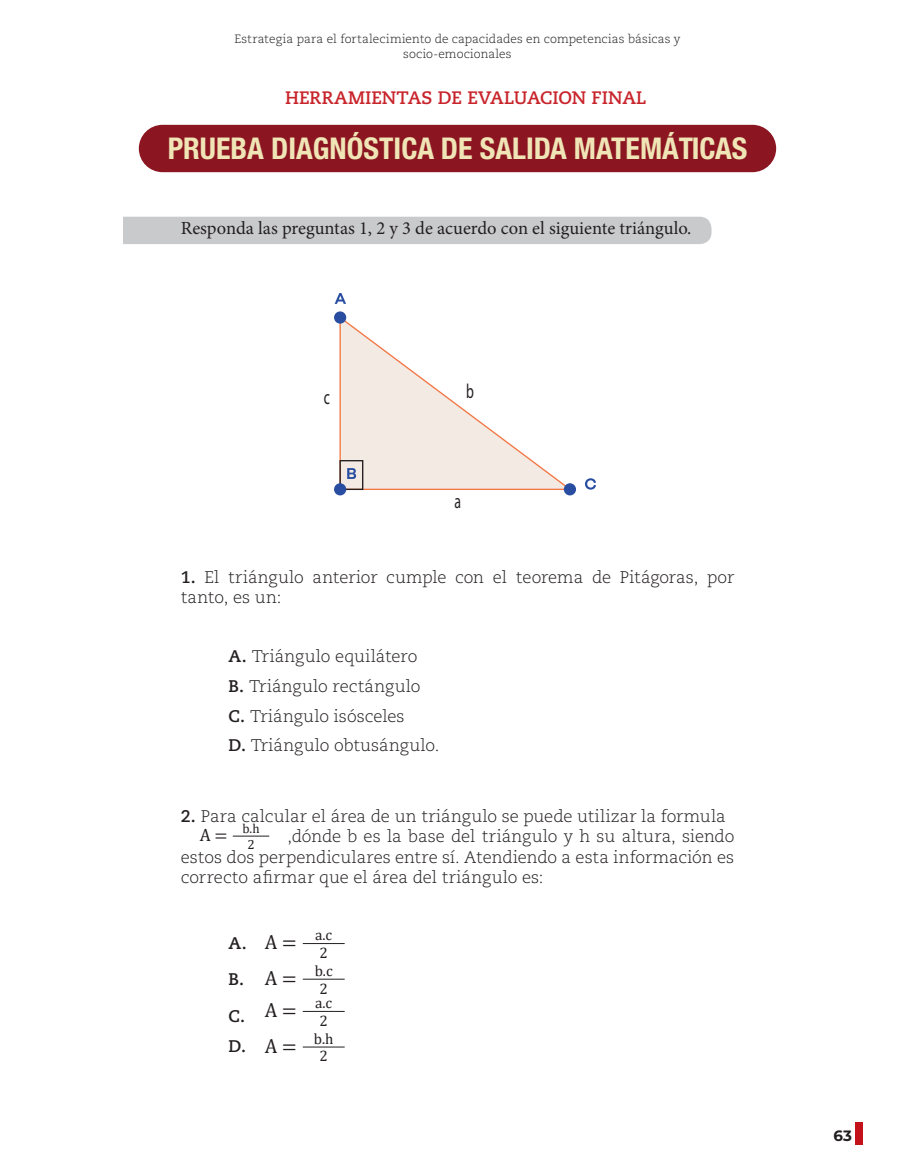
<style>
.page{position:relative;width:915px;height:1170px;background:#fff}
.page>*{position:absolute;margin:0;border:0;box-sizing:border-box;transform-origin:0 0}
.t1{font:700 condensed 30px "Helvetica Neue LT Std";color:#f0e5b6}
.t2{font:20.25px "Myriad Pro";color:#231f20;scale:.68 1}
.t3{font:18.45px "Minion Pro";color:#231f20}
.Subtítulos{font:700 18px "Caecilia LT Std";letter-spacing:-.005em;color:#c8242b}
.t4{font:300 16.8px/29.7px "Caecilia LT Std";color:#231f20}
.t5{font:700 16.8px/36.5px "Caecilia LT Std";color:#231f20}
.t6{font:15.15px "Cambria Math";color:#231f20}
.t7{font:700 15px "Montserrat";color:#231f20}
.t8{font:13.2px/15.1px "Cambria Math";color:#231f20}
.t9{font:300 12px/14.4px "Caecilia LT Std";letter-spacing:.01em;color:#231f20;text-align:center}
.s1{font-weight:700}
.s2{font-size:17.55px}
.s3{font-size:20.25px}
</style>
<div class="page">
<div style="left:855px;top:1121px;width:7px;height:23px;background:#c4121a"></div>
<div style="left:123px;top:217px;width:588px;height:27px;background:#c9cacc"></div>
<div style="left:334px;top:311px;width:12px;height:12px;background:#294ea1;border-radius:50%"></div>
<div style="left:563px;top:483px;width:13px;height:12px;background:#294ea1;border-radius:50%"></div>
<div style="left:334px;top:483px;width:12px;height:12px;background:#294ea1;border-radius:50%"></div>
<svg style="left:334px;top:293px;width:12px;height:11px"></svg>
<svg style="left:339px;top:316px;width:232px;height:174px"></svg>
<svg style="left:585px;top:478px;width:11px;height:11px"></svg>
<hr style="left:233px;top:835px;width:36px;height:1px;background:#231f20">
<hr style="left:303px;top:943px;width:41px;height:1px;background:#231f20">
<hr style="left:303px;top:978px;width:41px;height:1px;background:#231f20">
<hr style="left:303px;top:1010px;width:41px;height:1px;background:#231f20">
<hr style="left:303px;top:1046px;width:41px;height:1px;background:#231f20">
<div style="left:139px;top:125px;width:636px;height:47px;background:#8b1621;border-radius:24px"></div>
<p class="t9" style="left:234px;top:32px;width:447px">Estrategia para el fortalecimiento de capacidades en competencias básicas y socio-emocionales</p>
<p class="Subtítulos" style="left:285px;top:87px;width:363px">HERRAMIENTAS DE EVALUACION FINAL</p>
<h1 class="t1" style="left:168px;top:130px;width:581px">PRUEBA DIAGNÓSTICA DE SALIDA MATEMÁTICAS</h1>
<p class="t3" style="left:181px;top:215px;width:512px">Responda las preguntas 1, 2 y 3 de acuerdo con el siguiente triángulo.</p>
<p class="t2" style="left:323px;top:384px;width:11px">c</p>
<p class="t2" style="left:466px;top:379px;width:13px">b</p>
<p class="t2" style="left:454px;top:489px;width:11px">a</p>
<p class="t4" style="left:181px;top:567px;width:554px;line-height:20.2px"><span class="s1">1.</span> El triángulo anterior cumple con el teorema de Pitágoras, por tanto, es un:</p>
<p class="t4" style="left:228px;top:642px;width:212px"><span class="s1">A.</span> Triángulo equilátero<br><span class="s1">B.</span> Triángulo rectángulo<br><span class="s1">C.</span> Triángulo isósceles<br><span class="s1">D.</span> Triángulo obtusángulo.</p>
<p class="t4" style="left:181px;top:801px;width:546px"><span class="s1">2.</span> Para calcular el área de un triángulo se puede utilizar la formula</p>
<p class="t4" style="left:287px;top:822px;width:448px">,dónde b es la base del triángulo y h su altura, siendo</p>
<p class="t4" style="left:181px;top:842px;width:554px">estos dos perpendiculares entre sí. Atendiendo a esta información es</p>
<p class="t4" style="left:181px;top:862px;width:364px">correcto afirmar que el área del triángulo es:</p>
<p class="t8" style="left:247px;top:821px;width:14px;text-indent:-48px"><span class="s2">A =</span> b.h<br>2</p>
<p class="t5" style="left:228px;top:925px;width:20px">A.<br>B.<br>C.</p>
<p class="t5" style="left:228px;top:1027px;width:19px">D.</p>
<p class="t6" style="left:264px;top:926px;width:69px"><span class="s3">A =</span> a.c</p>
<p class="t6" style="left:319px;top:943px;width:10px">2</p>
<p class="t6" style="left:264px;top:961px;width:70px"><span class="s3">A =</span> b.c</p>
<p class="t6" style="left:319px;top:979px;width:10px">2</p>
<p class="t6" style="left:264px;top:994px;width:69px"><span class="s3">A =</span> a.c</p>
<p class="t6" style="left:319px;top:1011px;width:10px">2</p>
<p class="t6" style="left:264px;top:1029px;width:70px"><span class="s3">A =</span> b.h</p>
<p class="t6" style="left:319px;top:1047px;width:10px">2</p>
<p class="t7" style="left:833px;top:1124px;width:20px">63</p>
</div>
